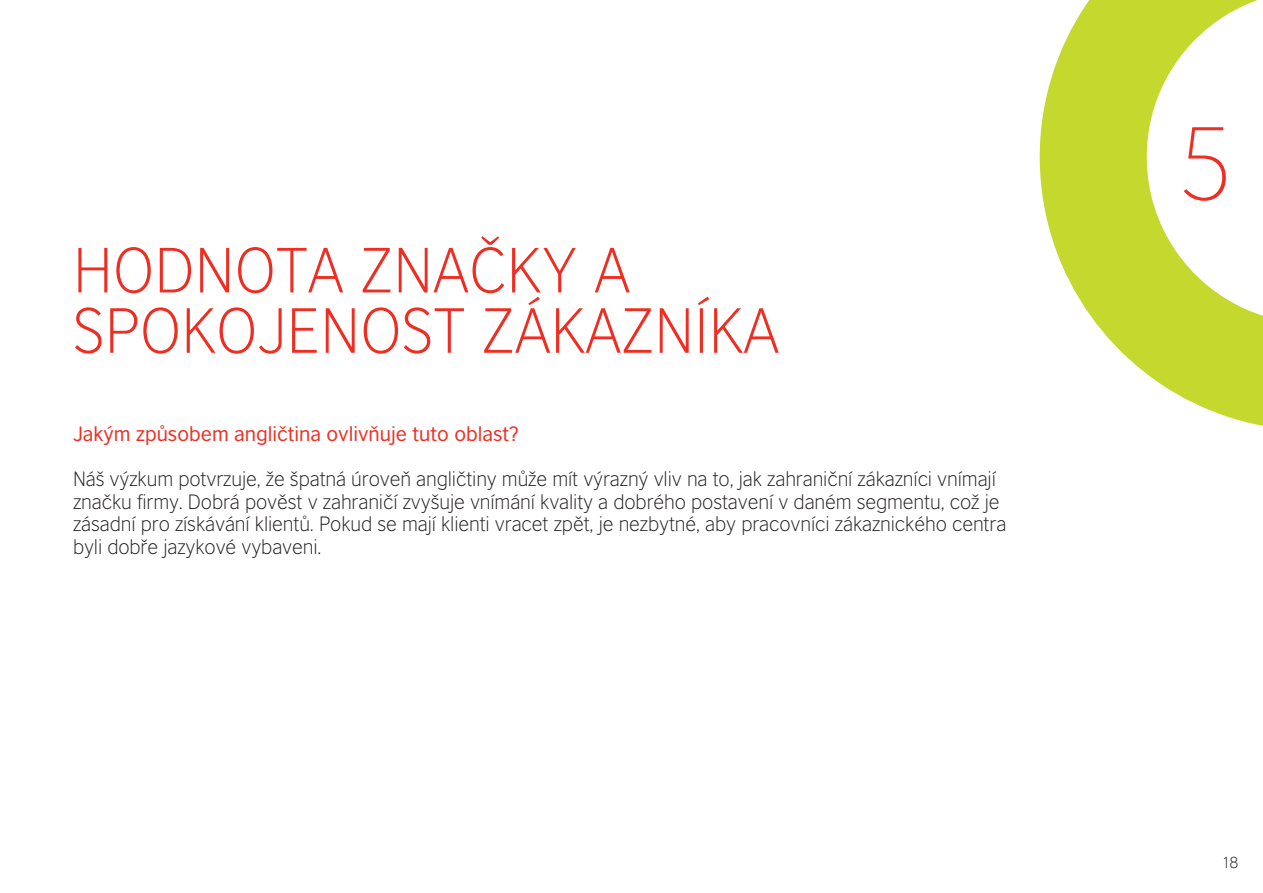
<style>
.page{position:relative;width:1263px;height:893px;background:#fff}
.page>*{position:absolute;margin:0;border:0;box-sizing:border-box;transform-origin:0 0}
.t1{font:200 97.5px "British Council Sans";color:#ee2e22}
.t2{font:300 60px/60.3px "British Council Sans";color:#ee2e22}
.t3{font:300 19.5px/22.5px "British Council Sans";letter-spacing:-.005em;color:#231f20}
.t4{font:19.5px "British Council Sans";color:#ee2e22}
.t5{font:300 15px "British Council Sans";color:#231f20}
</style>
<div class="page">
<svg style="left:1040px;top:0;width:223px;height:426px;fill:#c4d82d"></svg>
<h2 class="t2" style="left:73px;top:239px;width:708px">HODNOTA ZNAČKY A<br>SPOKOJENOST ZÁKAZNÍKA</h2>
<p class="t4" style="left:73px;top:422px;width:447px">Jakým způsobem angličtina ovlivňuje tuto oblast?</p>
<p class="t3" style="left:73px;top:468px;width:935px">Náš výzkum potvrzuje, že špatná úroveň angličtiny může mít výrazný vliv na to, jak zahraniční zákazníci vnímají značku firmy. Dobrá pověst v zahraničí zvyšuje vnímání kvality a dobrého postavení v daném segmentu, což je zásadní pro získávání klientů. Pokud se mají klienti vracet zpět, je nezbytné, aby pracovníci zákaznického centra byli dobře jazykové vybaveni.</p>
<h1 class="t1" style="left:1176px;top:106px;width:59px">5</h1>
<p class="t5" style="left:1222px;top:854px;width:18px">18</p>
</div>
